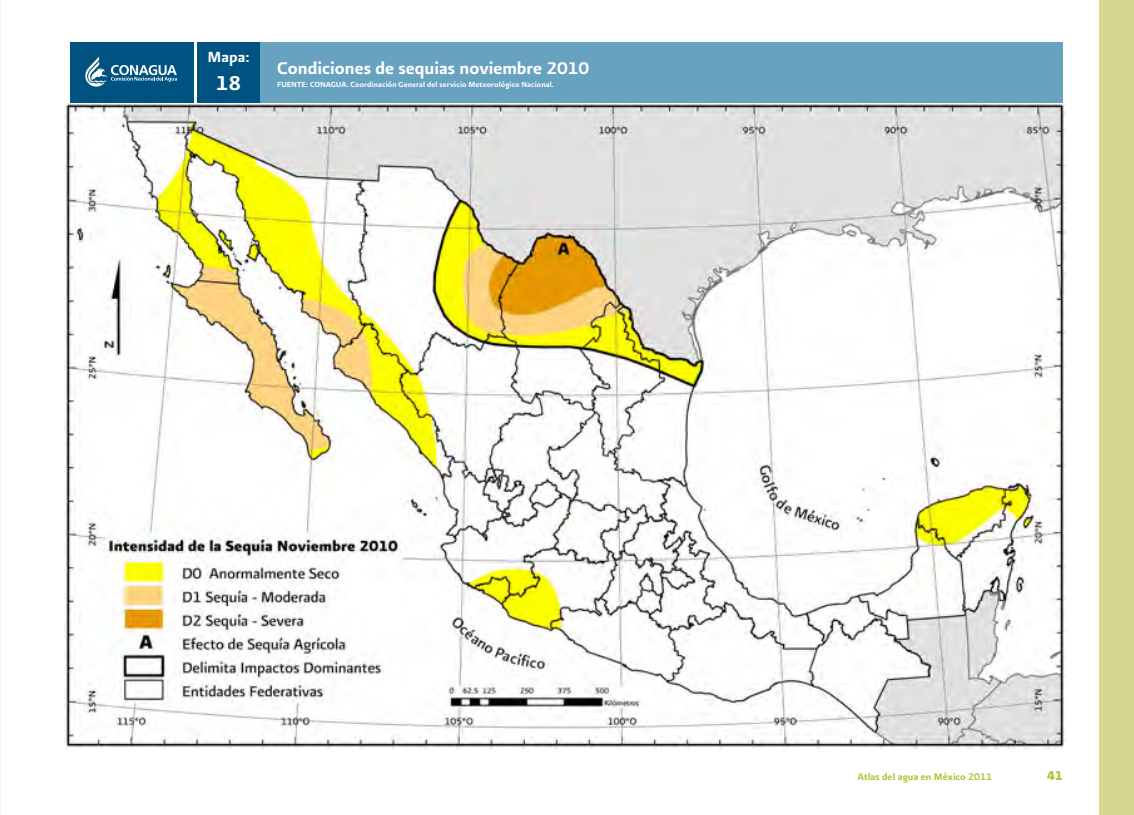
<style>
.page{position:relative;width:1134px;height:815px;background:#fff}
.page>*{position:absolute;margin:0;border:0;box-sizing:border-box;transform-origin:0 0}
.t1{font:23.75px "Presidencia Firme";color:#fff}
.t2{font:20px "Presidencia Firme";color:#fff}
.t3{font:17.5px "Presidencia Firme";color:#fff}
.t4{font:15px "Presidencia Fuerte";color:#b7c038}
.t5{font:11.25px "Presidencia Firme";color:#b7c038}
.t6{font:8.75px "Presidencia Firme";letter-spacing:.015em;color:#fff}
</style>
<div class="page">
<hr style="left:0;top:0;width:1px;height:815px;background:#f8f9ee">
<div style="left:1099px;top:0;width:35px;height:815px;background:#d5d88f"></div>
<img style="left:65px;top:102px;width:1001px;height:647px">
<div style="left:71px;top:43px;width:123px;height:60px;background:#005380"></div>
<div style="left:213px;top:43px;width:850px;height:60px;background:#67a2c0"></div>
<svg style="left:85px;top:57px;width:92px;height:30px"></svg>
<div style="left:197px;top:43px;width:63px;height:60px;background:#005380"></div>
<h3 class="t3" style="left:208px;top:47px;width:43px">Mapa:</h3>
<h1 class="t1" style="left:216px;top:70px;width:27px">18</h1>
<h2 class="t2" style="left:277px;top:57px;width:314px">Condiciones de sequias noviembre 2010</h2>
<p class="t6" style="left:277px;top:79px;width:278px">FUENTE: CONAGUA. Coordinación General del servicio Meteorológico Nacional.</p>
<p class="t5" style="left:857px;top:770px;width:136px">Atlas del agua en México 2011</p>
<h3 class="t4" style="left:1047px;top:767px;width:18px">41</h3>
</div>
